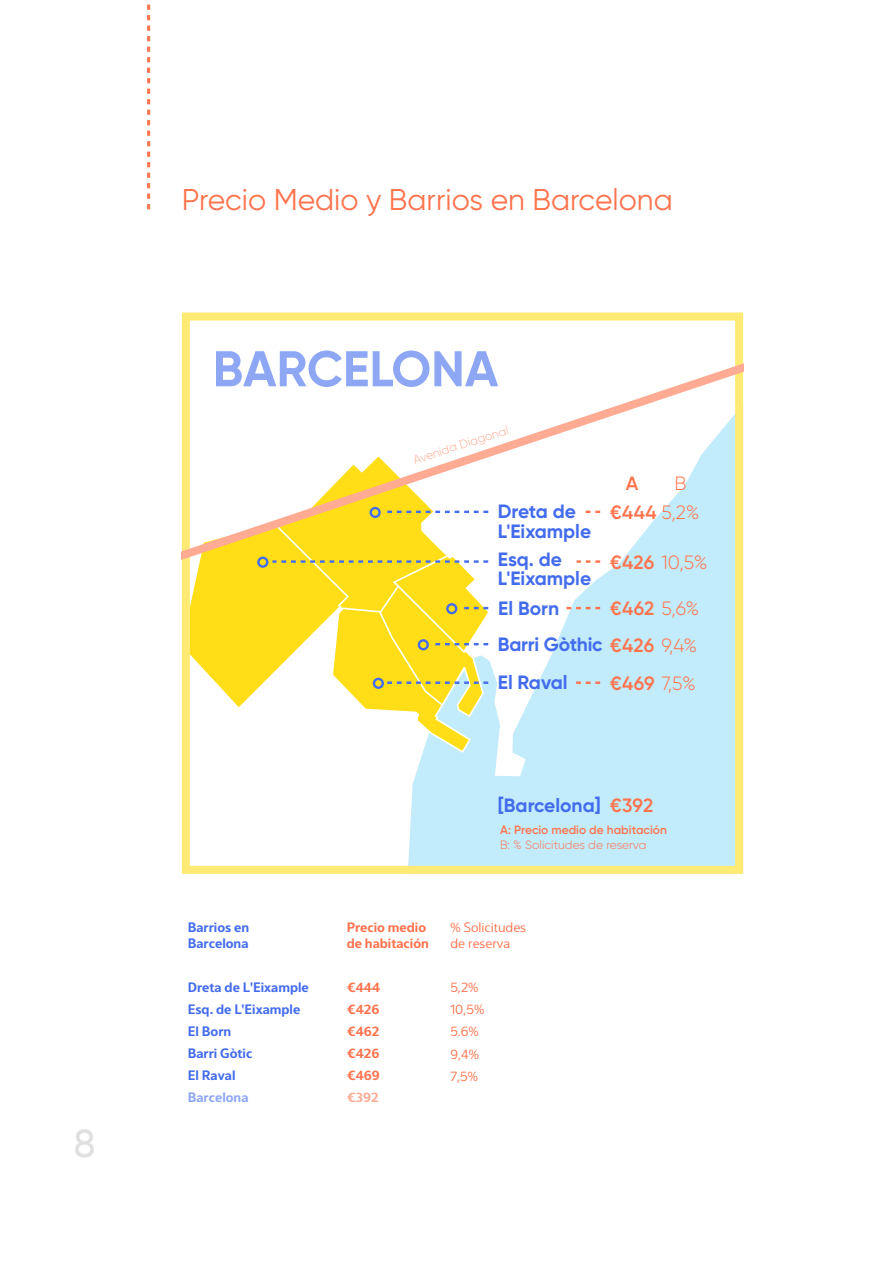
<style>
.page{position:relative;width:893px;height:1263px;background:#fff}
.page>*{position:absolute;margin:0;border:0;box-sizing:border-box;transform-origin:0 0}
.t1{font:700 50.1px "Gilroy";color:#8ea7f4}
.t2{font:500 39px "Gilroy";color:#e0e0e0}
.t3{font:30px "Gilroy";color:#ff734d}
.t4{font:700 19.2px/19.2px "Gilroy";color:#436ced}
.t5{font:600 19.2px "Gilroy";letter-spacing:.025em;color:#ff734d}
.t6{font:300 19.2px "Gilroy";color:#ff734d}
.t7{font:600 13.5px/22px "Interval Next";color:#436ced}
.t8{font:600 13.5px/22px "Interval Next";color:#ff734d}
.t9{font:13.5px/22px "Interval Next";color:#ff734d}
.t10{font:600 13.5px "Interval Next";color:#8ea7f4}
.t11{font:600 13.5px "Interval Next";color:#ffab94}
.t12{font:600 12px "Gilroy";color:#ff734d}
.t13{font:300 12px "Gilroy";color:#ff734d}
.t14{font:300 12px "Gilroy";color:#ffab94}
.s1{font-weight:300}
.s2{font-weight:600}
.s3{font-weight:600;color:#ff734d}
.s4{font-weight:300;color:#ff734d}
</style>
<div class="page">
<svg style="left:182px;top:312px;width:561px;height:562px;fill:#c2ebfb"></svg>
<svg style="left:182px;top:349px;width:561px;height:227px"></svg>
<svg style="left:583px;top:511px;width:17px;height:2px"></svg>
<svg style="left:577px;top:560px;width:23px;height:3px"></svg>
<svg style="left:564px;top:607px;width:36px;height:2px"></svg>
<svg style="left:188px;top:454px;width:302px;height:299px"></svg>
<svg style="left:572px;top:681px;width:28px;height:3px"></svg>
<svg style="left:147px;top:4px;width:3px;height:205px"></svg>
<h2 class="t2" style="left:74px;top:1119px;width:23px">8</h2>
<h3 class="t3" style="left:182px;top:181px;width:492px">Precio Medio y Barrios en Barcelona</h3>
<h1 class="t1" style="left:213px;top:337px;width:287px">BARCELONA</h1>
<p class="t14" style="left:411px;top:453px;width:101px;rotate:-18deg">Avenida Diagonal</p>
<p class="t4" style="left:498px;top:502px;width:95px">Dreta de<br>L'Eixample</p>
<p class="t4" style="left:498px;top:549px;width:95px">Esq. de<br>L'Eixample</p>
<p class="t5" style="left:626px;top:472px;width:14px">A</p>
<p class="t6" style="left:674px;top:472px;width:13px">B</p>
<p class="t5" style="left:610px;top:501px;width:91px">€444 <span class="s1">5,2%</span></p>
<p class="t6" style="left:610px;top:550px;width:99px"><span class="s2">€426</span> 10,5%</p>
<p class="t4" style="left:498px;top:598px;width:62px">El Born</p>
<p class="t4" style="left:498px;top:591px;width:203px;line-height:35.2px;text-align:right"><span class="s3">€462</span> <span class="s4">5,6%<br></span>Barri Gòthic <span class="s3">€426</span> <span class="s4">9,4%</span></p>
<p class="t4" style="left:498px;top:673px;width:71px">El Raval</p>
<p class="t5" style="left:610px;top:671px;width:87px">€469 <span class="s1">7,5%</span></p>
<p class="t4" style="left:498px;top:796px;width:157px">[Barcelona] <span class="s3">€392</span></p>
<p class="t12" style="left:500px;top:822px;width:168px">A: Precio medio de habitación</p>
<p class="t13" style="left:500px;top:837px;width:148px">B: % Solicitudes de reserva</p>
<p class="t7" style="left:188px;top:918px;width:63px;line-height:16.2px">Barrios en<br>Barcelona</p>
<p class="t7" style="left:188px;top:975px;width:122px">Dreta de L'Eixample<br>Esq. de L'Eixample<br>El Born<br>Barri Gòtic<br>El Raval</p>
<p class="t8" style="left:347px;top:918px;width:84px;line-height:16.2px">Precio medio de habitación</p>
<p class="t8" style="left:347px;top:975px;width:35px;text-align:justify">€444 €426 €462 €426 €469</p>
<p class="t9" style="left:450px;top:918px;width:77px;line-height:16.2px">% Solicitudes de reserva</p>
<p class="t9" style="left:450px;top:975px;width:35px">5,2%<br>10,5%<br>5.6%<br>9,4%<br>7,5%</p>
<p class="t10" style="left:188px;top:1087px;width:62px">Barcelona</p>
<p class="t11" style="left:347px;top:1087px;width:33px">€392</p>
</div>
